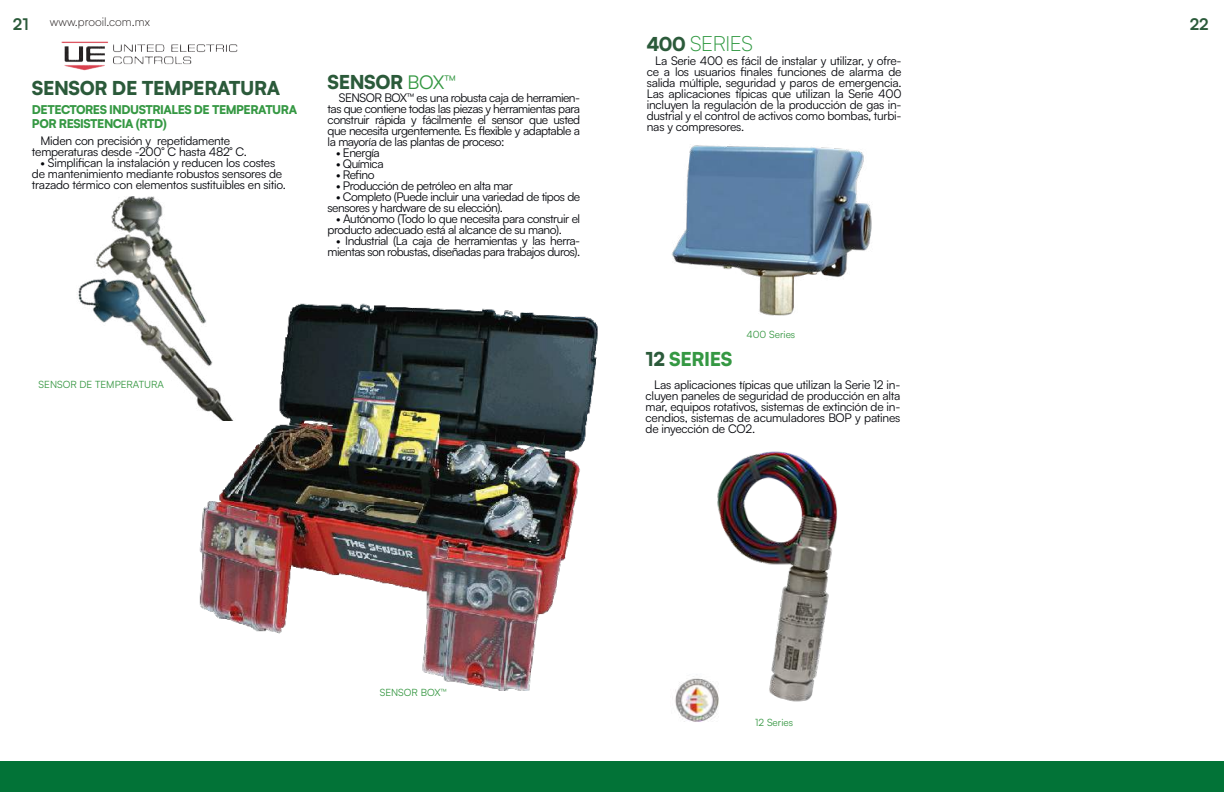
<style>
.page{position:relative;width:1224px;height:792px;background:#fff}
.page>*{position:absolute;margin:0;border:0;box-sizing:border-box;transform-origin:0 0}
.t1{font:300 21px "Satoshi";letter-spacing:-.02em;color:#319942}
.t2{font:900 19px "Satoshi";letter-spacing:-.02em;color:#2b5a3a}
.t3{font:900 19px "Satoshi";letter-spacing:-.02em;color:#359843}
.t4{font:700 16px "Satoshi";color:#2b5a3a}
.t5{font:12px/11px "Satoshi";letter-spacing:-.04em;color:#05060b;text-align:justify}
.t6{font:12px/11px "Satoshi";letter-spacing:-.02em;color:#05060b}
.t7{font:900 12px/14.4px "Satoshi";letter-spacing:-.04em;color:#359843}
.t8{font:300 12px "Satoshi";color:#241f1f}
.t9{font:10px "Satoshi";color:#369742}
.s1{font-weight:400;color:#359843}
.s2{font-weight:900;font-size:19px;color:#2b5a3a}
.s3{color:#2b5a3a}
</style>
<div class="page">
<div style="left:0;top:762px;width:1224px;height:30px;background:#027337"></div>
<img style="left:671px;top:145px;width:201px;height:171px">
<img style="left:61px;top:41px;width:177px;height:30px">
<img style="left:78px;top:197px;width:118px;height:153px">
<img style="left:717px;top:451px;width:120px;height:251px">
<img style="left:675px;top:673px;width:50px;height:49px">
<img style="left:157px;top:301px;width:441px;height:390px">
<p class="t8" style="left:50px;top:14px;width:101px">www.prooil.com.mx</p>
<h3 class="t4" style="left:13px;top:13px;width:17px">21</h3>
<h3 class="t4" style="left:1190px;top:13px;width:20px">22</h3>
<h2 class="t2" style="left:32px;top:74px;width:250px">SENSOR DE TEMPERATURA</h2>
<p class="t7" style="left:32px;top:102px;width:267px">DETECTORES INDUSTRIALES DE TEMPERATURA<br>POR RESISTENCIA (RTD)</p>
<p class="t6" style="left:32px;top:134px;width:216px;text-indent:9px">Miden con precisión y repetidamente temperaturas desde -200° C hasta 482° C.</p>
<p class="t6" style="left:32px;top:156px;width:255px;text-align:center">• Simplifican la instalación y reducen los costes<br>de mantenimiento mediante robustos sensores de trazado térmico con elementos sustituibles en sitio.</p>
<h2 class="t2" style="left:328px;top:67px;width:130px">SENSOR <span class="s1">BOX™</span></h2>
<p class="t5" style="left:328px;top:92px;width:254px;text-indent:11px">SENSOR BOX™ es una robusta caja de herramien&shy;tas que contiene todas las piezas y herramientas para construir rápida y fácilmente el sensor que usted que necesita urgentemente. Es flexible y adaptable a la mayoría de las plantas de proceso:</p>
<p class="t5" style="left:336px;top:147px;width:45px">• Energía</p>
<p class="t5" style="left:336px;top:158px;width:49px">• Química</p>
<p class="t5" style="left:336px;top:169px;width:40px">• Refino</p>
<p class="t5" style="left:336px;top:180px;width:178px">• Producción de petróleo en alta mar</p>
<p class="t5" style="left:328px;top:191px;width:254px;text-indent:9px">• Completo (Puede incluir una variedad de tipos de sensores y hardware de su elección).</p>
<p class="t5" style="left:328px;top:213px;width:254px;text-indent:9px">• Autónomo (Todo lo que necesita para construir el producto adecuado está al alcance de su mano).</p>
<p class="t5" style="left:328px;top:235px;width:254px;text-align:right">• Industrial (La caja de herramientas y las herra&shy;mientas son robustas, diseñadas para trabajos duros).</p>
<p class="t9" style="left:39px;top:378px;width:127px">SENSOR DE TEMPERATURA</p>
<h1 class="t1" style="left:647px;top:30px;width:108px"><span class="s2">400</span> SERIES</h1>
<p class="t5" style="left:647px;top:55px;width:256px;text-indent:9px">La Serie 400 es fácil de instalar y utilizar, y ofre&shy;ce a los usuarios finales funciones de alarma de salida múltiple, seguridad y paros de emergencia.<br>Las aplicaciones típicas que utilizan la Serie 400 incluyen la regulación de la producción de gas in&shy;dustrial y el control de activos como bombas, turbi&shy;nas y compresores.</p>
<h2 class="t3" style="left:646px;top:344px;width:88px"><span class="s3">12</span> SERIES</h2>
<p class="t9" style="left:746px;top:328px;width:50px">400 Series</p>
<p class="t5" style="left:646px;top:379px;width:256px;text-indent:9px">Las aplicaciones típicas que utilizan la Serie 12 in&shy;cluyen paneles de seguridad de producción en alta mar, equipos rotativos, sistemas de extinción de in&shy;cendios, sistemas de acumuladores BOP y patines de inyección de CO2.</p>
<p class="t9" style="left:380px;top:685px;width:69px">SENSOR BOX™</p>
<p class="t9" style="left:755px;top:716px;width:39px">12 Series</p>
</div>
